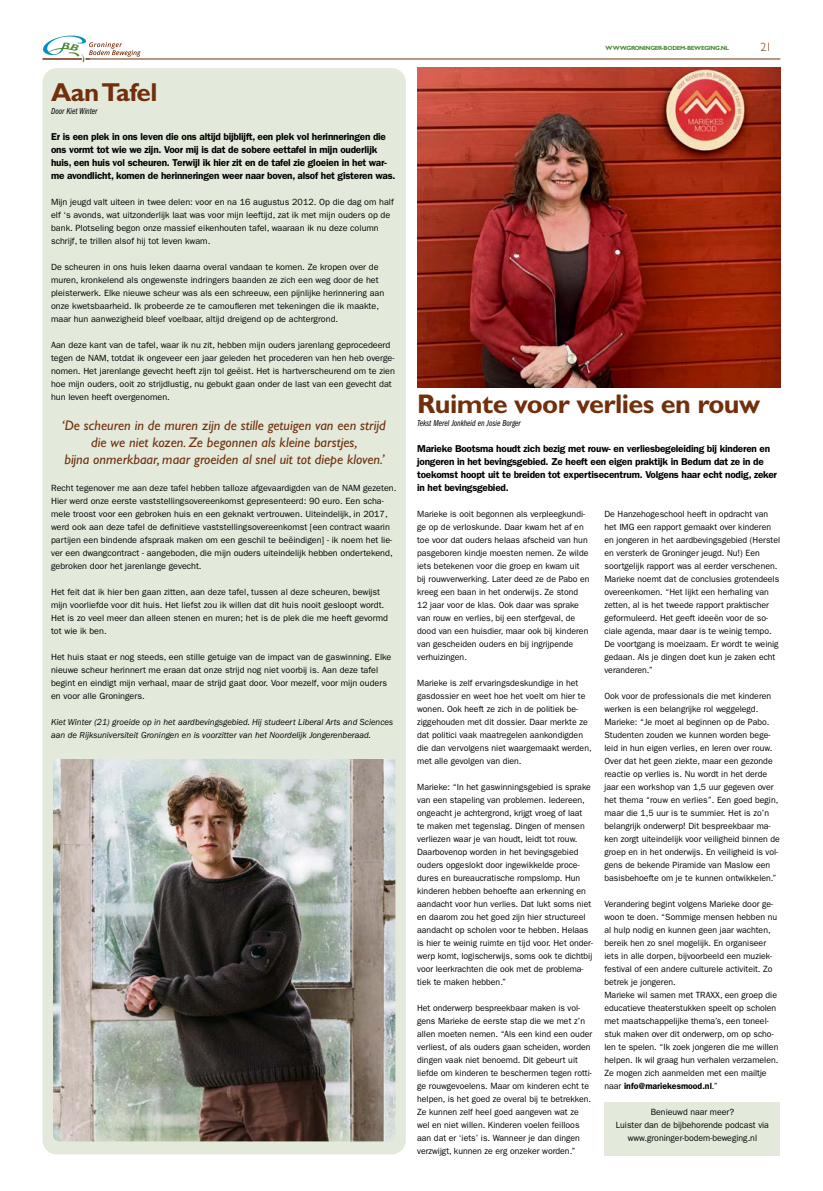
<style>
.page{position:relative;width:823px;height:1191px;background:#fff}
.page>*{position:absolute;margin:0;border:0;box-sizing:border-box;transform-origin:0 0}
.t1{font:700 27px "Gill Sans Std";letter-spacing:-.02em;color:#712f0c}
.t2{font:700 26px "Gill Sans Std";letter-spacing:-.02em;color:#712f0c}
.t3{font:italic 14px/17px "Gill Sans Std";color:#712f0c;text-align:center}
.t4{font:300 12px "Gill Sans Std";color:#712f0c}
.t5{font:600 10px/13px "ITC Franklin Gothic Std";letter-spacing:-.02em;color:#000}
.t6{font:9px/13px "ITC Franklin Gothic Std";color:#000}
.t7{font:italic 9px/13px "ITC Franklin Gothic Std";color:#000}
.t8{font:9px "ITC Franklin Gothic Std Bk Cp It";color:#000}
.t9{font:700 6px "Gill Sans Std";letter-spacing:-.06em;color:#4c8b36}
.s1{font-weight:600}
</style>
<div class="page">
<hr style="left:86px;top:59px;width:694px;height:1px;background:#712f0c">
<svg style="left:42px;top:35px;width:99px;height:28px"></svg>
<div style="left:43px;top:68px;width:362px;height:1086px;background:#e3eadc;border-radius:14px"></div>
<img style="left:53px;top:759px;width:342px;height:382px">
<img style="left:417px;top:67px;width:363px;height:320px">
<div style="left:604px;top:1102px;width:176px;height:53px;background:#e3eadc"></div>
<h2 class="t2" style="left:51px;top:77px;width:108px">Aan Tafel</h2>
<p class="t8" style="left:51px;top:106px;width:48px">Door Kiet Winter</p>
<p class="t5" style="left:51px;top:130px;width:345px">Er is een plek in ons leven die ons altijd bijblijft, een plek vol herinneringen die ons vormt tot wie we zijn. Voor mij is dat de sobere eettafel in mijn ouderlijk huis, een huis vol scheuren. Terwijl ik hier zit en de tafel zie gloeien in het war&shy;me avondlicht, komen de herinneringen weer naar boven, alsof het gisteren was.</p>
<p class="t6" style="left:51px;top:196px;width:344px">Mijn jeugd valt uiteen in twee delen: voor en na 16 augustus 2012. Op die dag om half elf ‘s avonds, wat uitzonderlijk laat was voor mijn leeftijd, zat ik met mijn ouders op de bank. Plotseling begon onze massief eikenhouten tafel, waaraan ik nu deze column schrijf, te trillen alsof hij tot leven kwam.</p>
<p class="t6" style="left:51px;top:260px;width:334px">De scheuren in ons huis leken daarna overal vandaan te komen. Ze kropen over de muren, kronkelend als ongewenste indringers baanden ze zich een weg door de het pleisterwerk. Elke nieuwe scheur was als een schreeuw, een pijnlijke herinnering aan onze kwetsbaarheid. Ik probeerde ze te camoufleren met tekeningen die ik maakte, maar hun aanwezigheid bleef voelbaar, altijd dreigend op de achtergrond.</p>
<p class="t6" style="left:51px;top:338px;width:345px">Aan deze kant van de tafel, waar ik nu zit, hebben mijn ouders jarenlang geprocedeerd tegen de NAM, totdat ik ongeveer een jaar geleden het procederen van hen heb overge&shy;nomen. Het jarenlange gevecht heeft zijn tol geëist. Het is hartverscheurend om te zien hoe mijn ouders, ooit zo strijdlustig, nu gebukt gaan onder de last van een gevecht dat hun leven heeft overgenomen.</p>
<h3 class="t3" style="left:62px;top:417px;width:325px">‘De scheuren in de muren zijn de stille getuigen van een strijd die we niet kozen. Ze begonnen als kleine barstjes,<br>bijna onmerkbaar, maar groeiden al snel uit tot diepe kloven.’</h3>
<p class="t6" style="left:51px;top:482px;width:346px">Recht tegenover me aan deze tafel hebben talloze afgevaardigden van de NAM gezeten.<br>Hier werd onze eerste vaststellingsovereenkomst gepresenteerd: 90 euro. Een scha&shy;mele troost voor een gebroken huis en een geknakt vertrouwen. Uiteindelijk, in 2017, werd ook aan deze tafel de definitieve vaststellingsovereenkomst [een contract waarin partijen een bindende afspraak maken om een geschil te beëindigen] - ik noem het lie&shy;ver een dwangcontract - aangeboden, die mijn ouders uiteindelijk hebben ondertekend, gebroken door het jarenlange gevecht.</p>
<p class="t6" style="left:51px;top:585px;width:338px">Het feit dat ik hier ben gaan zitten, aan deze tafel, tussen al deze scheuren, bewijst mijn voorliefde voor dit huis. Het liefst zou ik willen dat dit huis nooit gesloopt wordt.<br>Het is zo veel meer dan alleen stenen en muren; het is de plek die me heeft gevormd tot wie ik ben.</p>
<p class="t6" style="left:51px;top:650px;width:341px">Het huis staat er nog steeds, een stille getuige van de impact van de gaswinning. Elke nieuwe scheur herinnert me eraan dat onze strijd nog niet voorbij is. Aan deze tafel begint en eindigt mijn verhaal, maar de strijd gaat door. Voor mezelf, voor mijn ouders en voor alle Groningers.</p>
<p class="t7" style="left:51px;top:716px;width:343px">Kiet Winter (21) groeide op in het aardbevingsgebied. Hij studeert Liberal Arts and Sciences aan de Rijksuniversiteit Groningen en is voorzitter van het Noordelijk Jongerenberaad.</p>
<p class="t9" style="left:605px;top:44px;width:125px">WWW.GRONINGER-BODEM-BEWEGING.NL</p>
<h3 class="t4" style="left:760px;top:41px;width:13px">21</h3>
<h1 class="t1" style="left:417px;top:388px;width:344px">Ruimte voor verlies en rouw</h1>
<p class="t8" style="left:417px;top:418px;width:105px">Tekst Merel Jonkheid en Josie Borger</p>
<p class="t5" style="left:417px;top:442px;width:361px">Marieke Bootsma houdt zich bezig met rouw- en verliesbegeleiding bij kinderen en jongeren in het bevingsgebied. Ze heeft een eigen praktijk in Bedum dat ze in de toekomst hoopt uit te breiden tot expertisecentrum. Volgens haar echt nodig, zeker in het bevingsgebied.</p>
<p class="t6" style="left:417px;top:508px;width:174px">Marieke is ooit begonnen als verpleegkundi&shy;ge op de verloskunde. Daar kwam het af en toe voor dat ouders helaas afscheid van hun pasgeboren kindje moesten nemen. Ze wilde iets betekenen voor die groep en kwam uit bij rouwverwerking. Later deed ze de Pabo en kreeg een baan in het onderwijs. Ze stond 12 jaar voor de klas. Ook daar was sprake van rouw en verlies, bij een sterfgeval, de dood van een huisdier, maar ook bij kinderen van gescheiden ouders en bij ingrijpende verhuizingen.</p>
<p class="t6" style="left:417px;top:676px;width:176px">Marieke is zelf ervaringsdeskundige in het gasdossier en weet hoe het voelt om hier te wonen. Ook heeft ze zich in de politiek be&shy;ziggehouden met dit dossier. Daar merkte ze dat politici vaak maatregelen aankondigden die dan vervolgens niet waargemaakt werden, met alle gevolgen van dien.</p>
<p class="t6" style="left:417px;top:780px;width:177px">Marieke: “In het gaswinningsgebied is sprake van een stapeling van problemen. Iedereen, ongeacht je achtergrond, krijgt vroeg of laat<br>te maken met tegenslag. Dingen of mensen verliezen waar je van houdt, leidt tot rouw.<br>Daarbovenop worden in het bevingsgebied ouders opgeslokt door ingewikkelde proce&shy;dures en bureaucratische rompslomp. Hun kinderen hebben behoefte aan erkenning en aandacht voor hun verlies. Dat lukt soms niet en daarom zou het goed zijn hier structureel aandacht op scholen voor te hebben. Helaas is hier te weinig ruimte en tijd voor. Het onder&shy;werp komt, logischerwijs, soms ook te dichtbij voor leerkrachten die ook met de problema&shy;tiek te maken hebben.”</p>
<p class="t6" style="left:417px;top:1002px;width:176px">Het onderwerp bespreekbaar maken is vol&shy;gens Marieke de eerste stap die we met z’n allen moeten nemen. “Als een kind een ouder verliest, of als ouders gaan scheiden, worden dingen vaak niet benoemd. Dit gebeurt uit liefde om kinderen te beschermen tegen rotti&shy;ge rouwgevoelens. Maar om kinderen echt te helpen, is het goed ze overal bij te betrekken.<br>Ze kunnen zelf heel goed aangeven wat ze wel en niet willen. Kinderen voelen feilloos aan dat er ‘iets’ is. Wanneer je dan dingen verzwijgt, kunnen ze erg onzeker worden.”</p>
<p class="t6" style="left:604px;top:507px;width:177px">De Hanzehogeschool heeft in opdracht van het IMG een rapport gemaakt over kinderen en jongeren in het aardbevingsgebied (Herstel en versterk de Groninger jeugd. Nu!) Een soortgelijk rapport was al eerder verschenen.<br>Marieke noemt dat de conclusies grotendeels overeenkomen. “Het lijkt een herhaling van zetten, al is het tweede rapport praktischer geformuleerd. Het geeft ideeën voor de so&shy;ciale agenda, maar daar is te weinig tempo.<br>De voortgang is moeizaam. Er wordt te weinig gedaan. Als je dingen doet kun je zaken echt veranderen.”</p>
<p class="t6" style="left:604px;top:689px;width:177px">Ook voor de professionals die met kinderen werken is een belangrijke rol weggelegd.<br>Marieke: “Je moet al beginnen op de Pabo.<br>Studenten zouden we kunnen worden bege&shy;leid in hun eigen verlies, en leren over rouw.<br>Over dat het geen ziekte, maar een gezonde reactie op verlies is. Nu wordt in het derde jaar een workshop van 1,5 uur gegeven over het thema “rouw en verlies”. Een goed begin, maar die 1,5 uur is te summier. Het is zo’n belangrijk onderwerp! Dit bespreekbaar ma&shy;ken zorgt uiteindelijk voor veiligheid binnen de groep en in het onderwijs. En veiligheid is vol&shy;gens de bekende Piramide van Maslow een basisbehoefte om je te kunnen ontwikkelen.”</p>
<p class="t6" style="left:604px;top:898px;width:175px">Verandering begint volgens Marieke door ge&shy;woon te doen. “Sommige mensen hebben nu al hulp nodig en kunnen geen jaar wachten, bereik hen zo snel mogelijk. En organiseer iets in alle dorpen, bijvoorbeeld een muziek&shy;festival of een andere culturele activiteit. Zo betrek je jongeren.<br>Marieke wil samen met TRAXX, een groep die educatieve theaterstukken speelt op scholen met maatschappelijke thema’s, een toneel&shy;stuk maken over dit onderwerp, om op scho&shy;len te spelen. “Ik zoek jongeren die me willen helpen. Ik wil graag hun verhalen verzamelen.<br>Ze mogen zich aanmelden met een mailtje naar <span class="s1">info@mariekesmood.nl</span>.”</p>
<p class="t6" style="left:615px;top:1106px;width:154px;text-align:center">Benieuwd naar meer?<br>Luister dan de bijbehorende podcast via www.groninger-bodem-beweging.nl</p>
</div>
